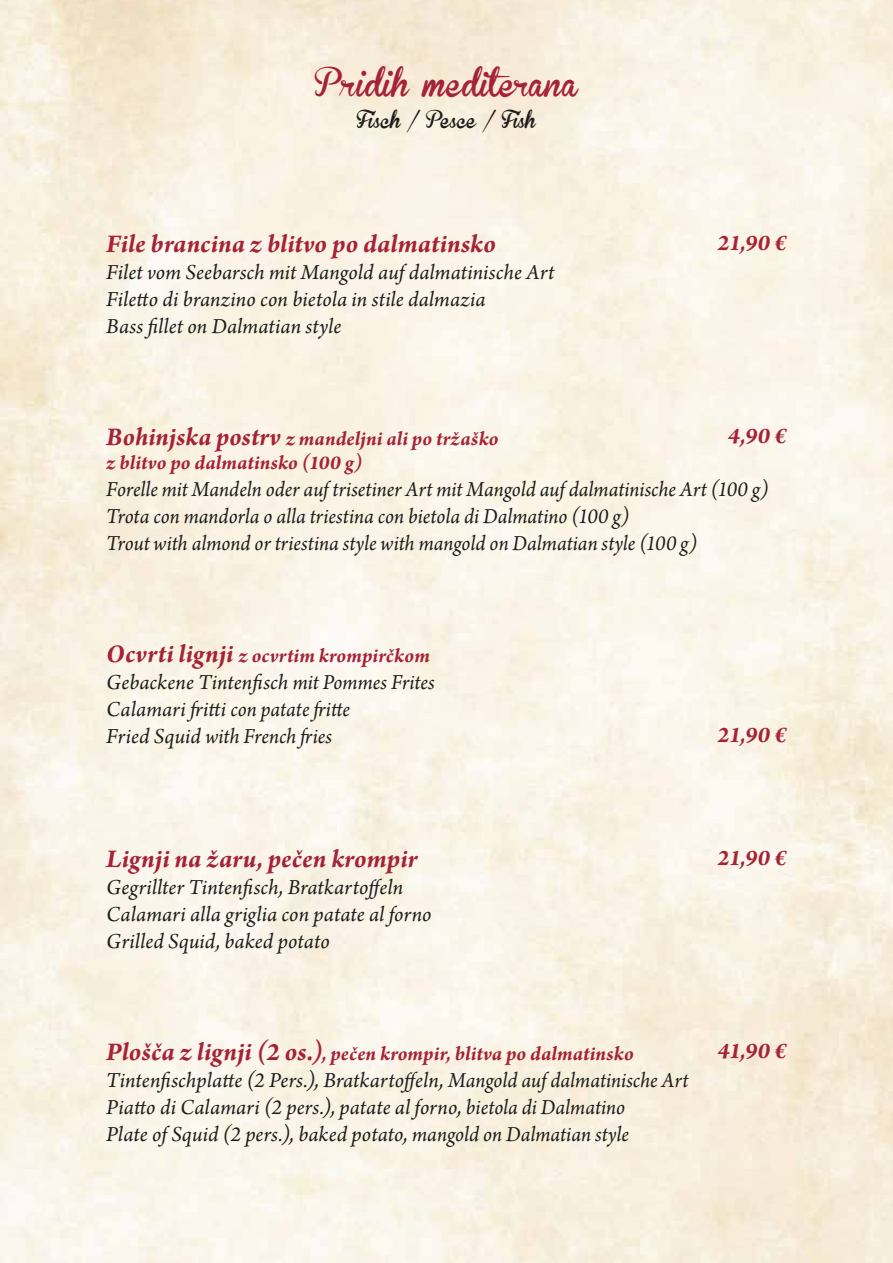
<style>
.page{position:relative;width:893px;height:1263px;background:#fff}
.page>*{position:absolute;margin:0;border:0;box-sizing:border-box;transform-origin:0 0}
.t1{font:42px "Brannboll FPERSONALUSEONLY";color:#a52336}
.t2{font:italic 700 27px "Arno Pro";letter-spacing:.005em;color:#a52336}
.t3{font:25.5px "Brannboll FPERSONALUSEONLY";color:#1d1d1b}
.t4{font:italic 700 24px "Arno Pro";letter-spacing:.02em;color:#a52336}
.t5{font:italic 22.5px/27px "Arno Pro";letter-spacing:.005em;color:#1d1d1b}
.t6{font:italic 22.5px/27px "Arno Pro";letter-spacing:.005em;color:#1d1d1b;scale:.96 1}
.t7{font:italic 700 21px/24px "Arno Pro";letter-spacing:.005em;color:#a52336}
.s1{font-size:27px}
</style>
<div class="page">
<h1 class="t1" style="left:315px;top:56px;width:265px">Pridih mediterana</h1>
<p class="t3" style="left:357px;top:103px;width:181px">Fisch / Pesce / Fish</p>
<p class="t2" style="left:106px;top:228px;width:391px">File brancina z blitvo po dalmatinsko</p>
<p class="t5" style="left:106px;top:260px;width:450px">Filet vom Seebarsch mit Mangold auf dalmatinische Art<br>Filetto di branzino con bietola in stile dalmazia<br>Bass fillet on Dalmatian style</p>
<p class="t4" style="left:717px;top:229px;width:71px">21,90 €</p>
<p class="t7" style="left:106px;top:428px;width:394px"><span class="s1">Bohinjska postrv</span> z mandeljni ali po tržaško z blitvo po dalmatinsko (100 g)</p>
<p class="t6" style="left:106px;top:477px;width:692px">Forelle mit Mandeln oder auf trisetiner Art mit Mangold auf dalmatinische Art (100 g)<br>Trota con mandorla o alla triestina con bietola di Dalmatino (100 g)<br>Trout with almond or triestina style with mangold on Dalmatian style (100 g)</p>
<p class="t4" style="left:728px;top:422px;width:60px">4,90 €</p>
<p class="t7" style="left:106px;top:644px;width:325px"><span class="s1">Ocvrti lignji</span> z ocvrtim krompirčkom</p>
<p class="t5" style="left:106px;top:670px;width:330px">Gebackene Tintenfisch mit Pommes Frites<br>Calamari fritti con patate fritte<br>Fried Squid with French fries</p>
<p class="t4" style="left:717px;top:720px;width:71px">21,90 €</p>
<p class="t2" style="left:106px;top:843px;width:313px">Lignji na žaru, pečen krompir</p>
<p class="t5" style="left:106px;top:875px;width:327px">Gegrillter Tintenfisch, Bratkartoffeln<br>Calamari alla griglia con patate al forno<br>Grilled Squid, baked potato</p>
<p class="t4" style="left:717px;top:843px;width:71px">21,90 €</p>
<p class="t7" style="left:106px;top:1042px;width:529px"><span class="s1">Plošča z lignji (2 os.)</span>, pečen krompir, blitva po dalmatinsko</p>
<p class="t5" style="left:106px;top:1068px;width:584px">Tintenfischplatte (2 Pers.), Bratkartoffeln, Mangold auf dalmatinische Art<br>Piatto di Calamari (2 pers.), patate al forno, bietola di Dalmatino<br>Plate of Squid (2 pers.), baked potato, mangold on Dalmatian style</p>
<p class="t4" style="left:717px;top:1036px;width:71px">41,90 €</p>
</div>
